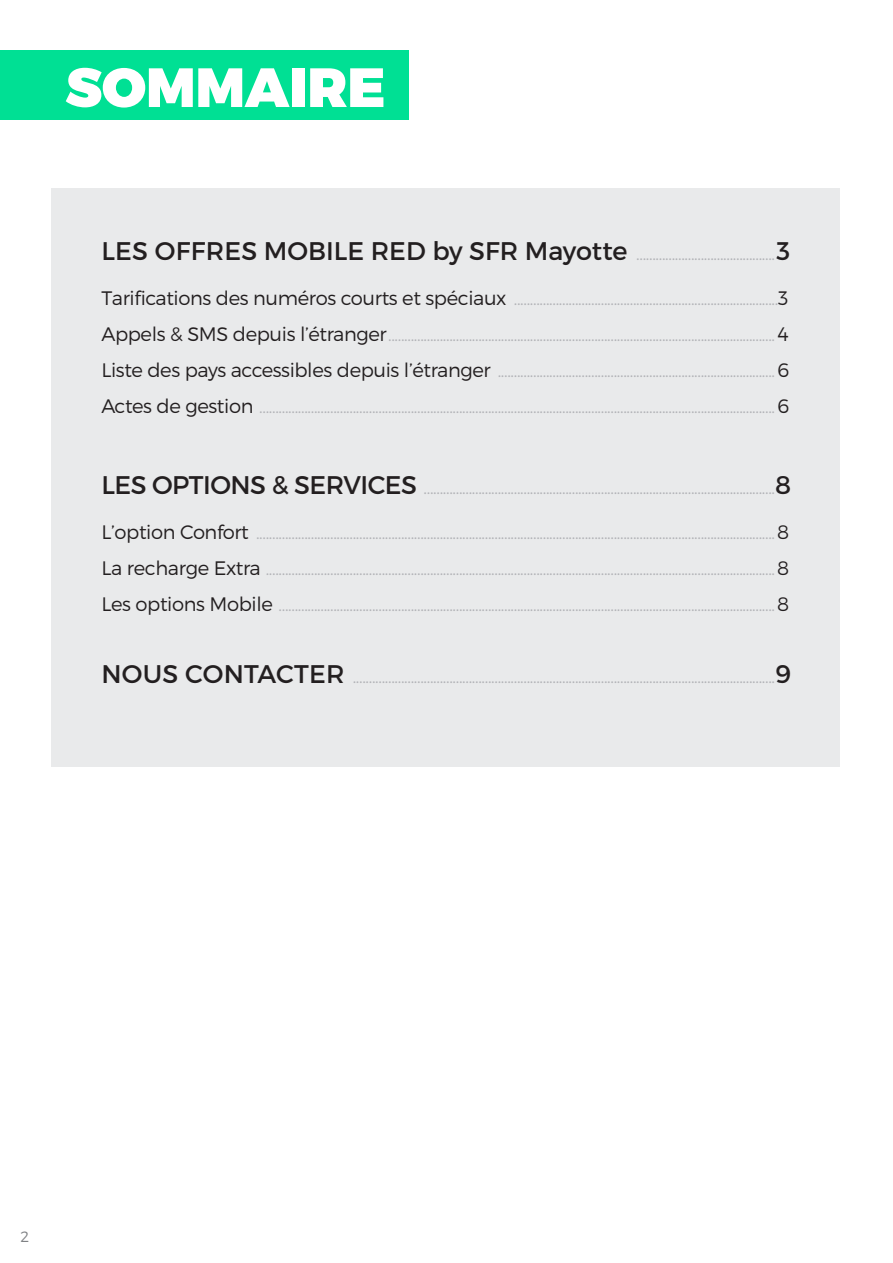
<style>
.page{position:relative;width:893px;height:1263px;background:#fff}
.page>*{position:absolute;margin:0;border:0;box-sizing:border-box;transform-origin:0 0}
.t1{font:900 55.2px "Montserrat";color:#fff}
.t2{font:300 18px "Montserrat";color:#b2b3b7}
.t3{font:300 15px "Montserrat";color:#808285}
.s1{font-weight:400;font-size:25.5px;color:#231f20}
.s2{font-size:19.5px;color:#231f20}
</style>
<div class="page">
<div style="left:0;top:50px;width:408px;height:70px;background:#00e094"></div>
<div style="left:51px;top:188px;width:788px;height:578px;background:#e9eaeb"></div>
<p class="t1" style="left:65px;top:53px;width:322px">SOMMAIRE</p>
<p class="t2" style="left:101px;top:242px;width:690px"><span class="s1">LES OFFRES MOBILE RED by SFR Mayotte</span> ...........................................<span class="s1">3</span></p>
<p class="t2" style="left:101px;top:287px;width:688px"><span class="s2">Tarifications des numéros courts et spéciaux</span> ..................................................................................<span class="s2">3</span></p>
<p class="t2" style="left:101px;top:323px;width:689px"><span class="s2">Appels &amp; SMS depuis l’étranger</span>........................................................................................................................<span class="s2">4</span></p>
<p class="t2" style="left:101px;top:359px;width:689px"><span class="s2">Liste des pays accessibles depuis l’étranger</span> ......................................................................................<span class="s2">6</span></p>
<p class="t2" style="left:101px;top:395px;width:689px"><span class="s2">Actes de gestion</span> ................................................................................................................................................................<span class="s2">6</span></p>
<p class="t2" style="left:101px;top:476px;width:691px"><span class="s1">LES OPTIONS &amp; SERVICES</span> .............................................................................................................<span class="s1">8</span></p>
<p class="t2" style="left:101px;top:521px;width:689px"><span class="s2">L’option Confort</span> .................................................................................................................................................................<span class="s2">8</span></p>
<p class="t2" style="left:101px;top:557px;width:689px"><span class="s2">La recharge Extra</span> ..............................................................................................................................................................<span class="s2">8</span></p>
<p class="t2" style="left:101px;top:593px;width:689px"><span class="s2">Les options Mobile</span> ..........................................................................................................................................................<span class="s2">8</span></p>
<p class="t2" style="left:101px;top:665px;width:691px"><span class="s1">NOUS CONTACTER</span> ...................................................................................................................................<span class="s1">9</span></p>
<p class="t3" style="left:21px;top:1227px;width:10px">2</p>
</div>
